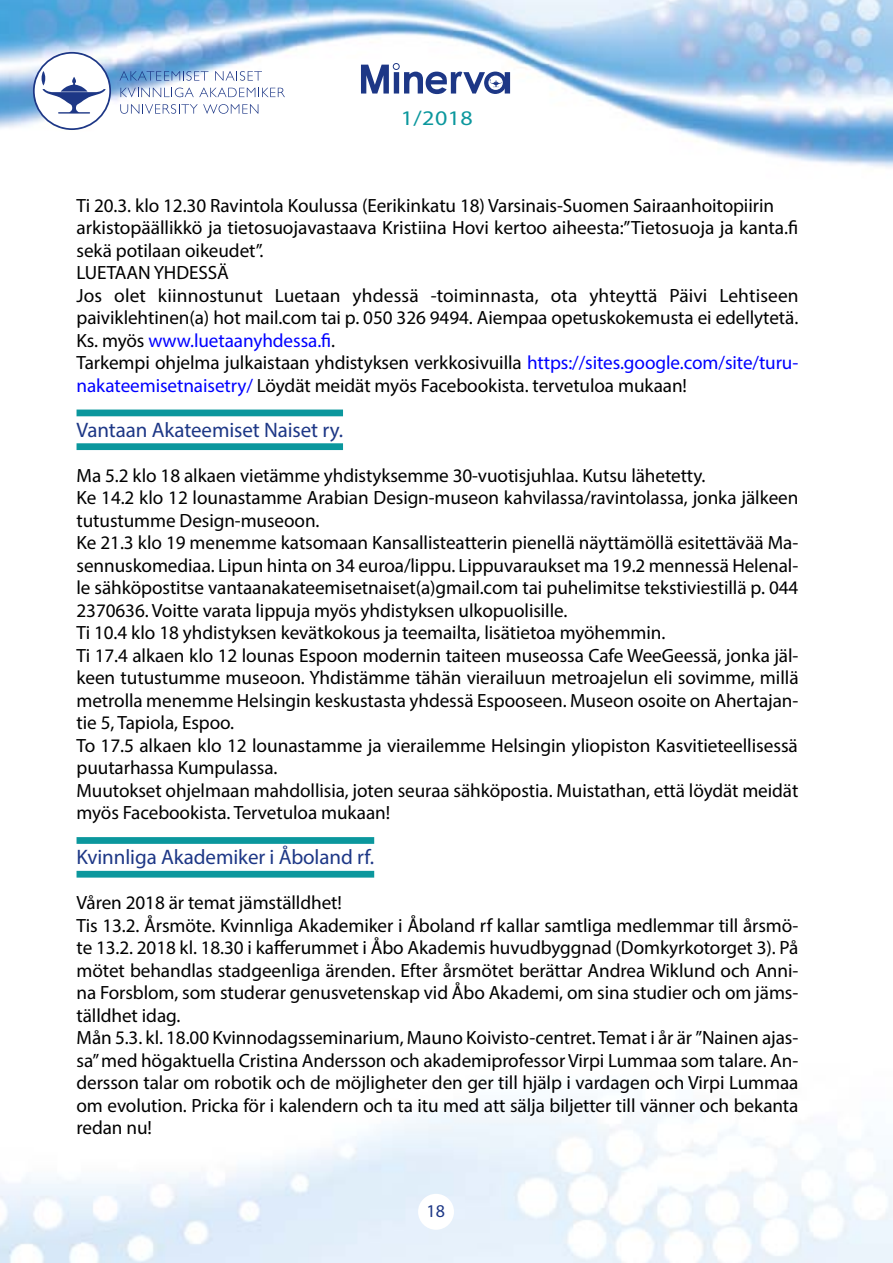
<style>
.page{position:relative;width:893px;height:1263px;background:#fff}
.page>*{position:absolute;margin:0;border:0;box-sizing:border-box;transform-origin:0 0}
.t1{font:21px "Myriad Pro";letter-spacing:-.005em;color:#1d3786}
.t2{font:20.85px "Myriad Pro";color:#0b979d;scale:1.15 1}
.t3{font:19.2px/22.5px "Myriad Pro";letter-spacing:-.005em;color:#000}
.t4{font:18px "Myriad Pro";color:#1d3786}
.s1{color:#00f}
</style>
<div class="page">
<img style="left:0;top:0;width:893px;height:168px">
<svg style="left:120px;top:104px;width:138px;height:10px"></svg>
<svg style="left:120px;top:88px;width:165px;height:9px"></svg>
<svg style="left:119px;top:71px;width:89px;height:10px"></svg>
<svg style="left:215px;top:71px;width:47px;height:10px"></svg>
<svg style="left:33px;top:52px;width:78px;height:78px"></svg>
<div style="left:35px;top:54px;width:74px;height:74px;background:#fff;border-radius:50%"></div>
<svg style="left:42px;top:71px;width:64px;height:43px"></svg>
<div style="left:393px;top:63px;width:7px;height:7px;border:1px solid #1d3786;border-radius:50%"></div>
<svg style="left:361px;top:64px;width:149px;height:30px"></svg>
<div style="left:77px;top:410px;width:266px;height:6px;background:#0b979d"></div>
<div style="left:77px;top:443px;width:266px;height:7px;background:#0b979d"></div>
<div style="left:77px;top:837px;width:297px;height:7px;background:#0b979d"></div>
<div style="left:77px;top:871px;width:297px;height:7px;background:#0b979d"></div>
<p class="t2" style="left:401px;top:105px;width:64px">1/2018</p>
<p class="t3" style="left:77px;top:194px;width:724px">Ti 20.3. klo 12.30 Ravintola Koulussa (Eerikinkatu 18) Varsinais-Suomen Sairaanhoitopiirin arkistopäällikkö ja tietosuojavastaava Kristiina Hovi kertoo aiheesta:”Tietosuoja ja kanta.fi sekä potilaan oikeudet”.<br>LUETAAN YHDESSÄ<br>Jos olet kiinnostunut Luetaan yhdessä -toiminnasta, ota yhteyttä Päivi Lehtiseen paiviklehtinen(a) hot mail.com tai p. 050 326 9494. Aiempaa opetuskokemusta ei edellytetä.<br>Ks. myös <span class="s1">www.luetaanyhdessa.fi</span>.<br>Tarkempi ohjelma julkaistaan yhdistyksen verkkosivuilla <span class="s1">https://sites.google.com/site/turu&shy;nakateemisetnaisetry/</span> Löydät meidät myös Facebookista. tervetuloa mukaan!</p>
<p class="t1" style="left:77px;top:417px;width:268px">Vantaan Akateemiset Naiset ry.</p>
<p class="t3" style="left:77px;top:464px;width:724px">Ma 5.2 klo 18 alkaen vietämme yhdistyksemme 30-vuotisjuhlaa. Kutsu lähetetty.<br>Ke 14.2 klo 12 lounastamme Arabian Design-museon kahvilassa/ravintolassa, jonka jälkeen tutustumme Design-museoon.<br>Ke 21.3 klo 19 menemme katsomaan Kansallisteatterin pienellä näyttämöllä esitettävää Ma&shy;sennuskomediaa. Lipun hinta on 34 euroa/lippu. Lippuvaraukset ma 19.2 mennessä Helenal&shy;le sähköpostitse vantaanakateemisetnaiset(a)gmail.com tai puhelimitse tekstiviestillä p. 044<br>2370636. Voitte varata lippuja myös yhdistyksen ulkopuolisille.<br>Ti 10.4 klo 18 yhdistyksen kevätkokous ja teemailta, lisätietoa myöhemmin.<br>Ti 17.4 alkaen klo 12 lounas Espoon modernin taiteen museossa Cafe WeeGeessä, jonka jäl&shy;keen tutustumme museoon. Yhdistämme tähän vierailuun metroajelun eli sovimme, millä metrolla menemme Helsingin keskustasta yhdessä Espooseen. Museon osoite on Ahertajan&shy;tie 5, Tapiola, Espoo.<br>To 17.5 alkaen klo 12 lounastamme ja vierailemme Helsingin yliopiston Kasvitieteellisessä puutarhassa Kumpulassa.<br>Muutokset ohjelmaan mahdollisia, joten seuraa sähköpostia. Muistathan, että löydät meidät myös Facebookista. Tervetuloa mukaan!</p>
<p class="t1" style="left:77px;top:844px;width:299px">Kvinnliga Akademiker i Åboland rf.</p>
<p class="t3" style="left:77px;top:891px;width:723px">Våren 2018 är temat jämställdhet!<br>Tis 13.2. Årsmöte. Kvinnliga Akademiker i Åboland rf kallar samtliga medlemmar till årsmö&shy;te 13.2. 2018 kl. 18.30 i kafferummet i Åbo Akademis huvudbyggnad (Domkyrkotorget 3). På mötet behandlas stadgeenliga ärenden. Efter årsmötet berättar Andrea Wiklund och Anni&shy;na Forsblom, som studerar genusvetenskap vid Åbo Akademi, om sina studier och om jäms&shy;tälldhet idag.<br>Mån 5.3. kl. 18.00 Kvinnodagsseminarium, Mauno Koivisto-centret. Temat i år är ”Nainen ajas&shy;sa” med högaktuella Cristina Andersson och akademiprofessor Virpi Lummaa som talare. An&shy;dersson talar om robotik och de möjligheter den ger till hjälp i vardagen och Virpi Lummaa om evolution. Pricka för i kalendern och ta itu med att sälja biljetter till vänner och bekanta redan nu!</p>
<p class="t4" style="left:427px;top:1200px;width:20px">18</p>
</div>
